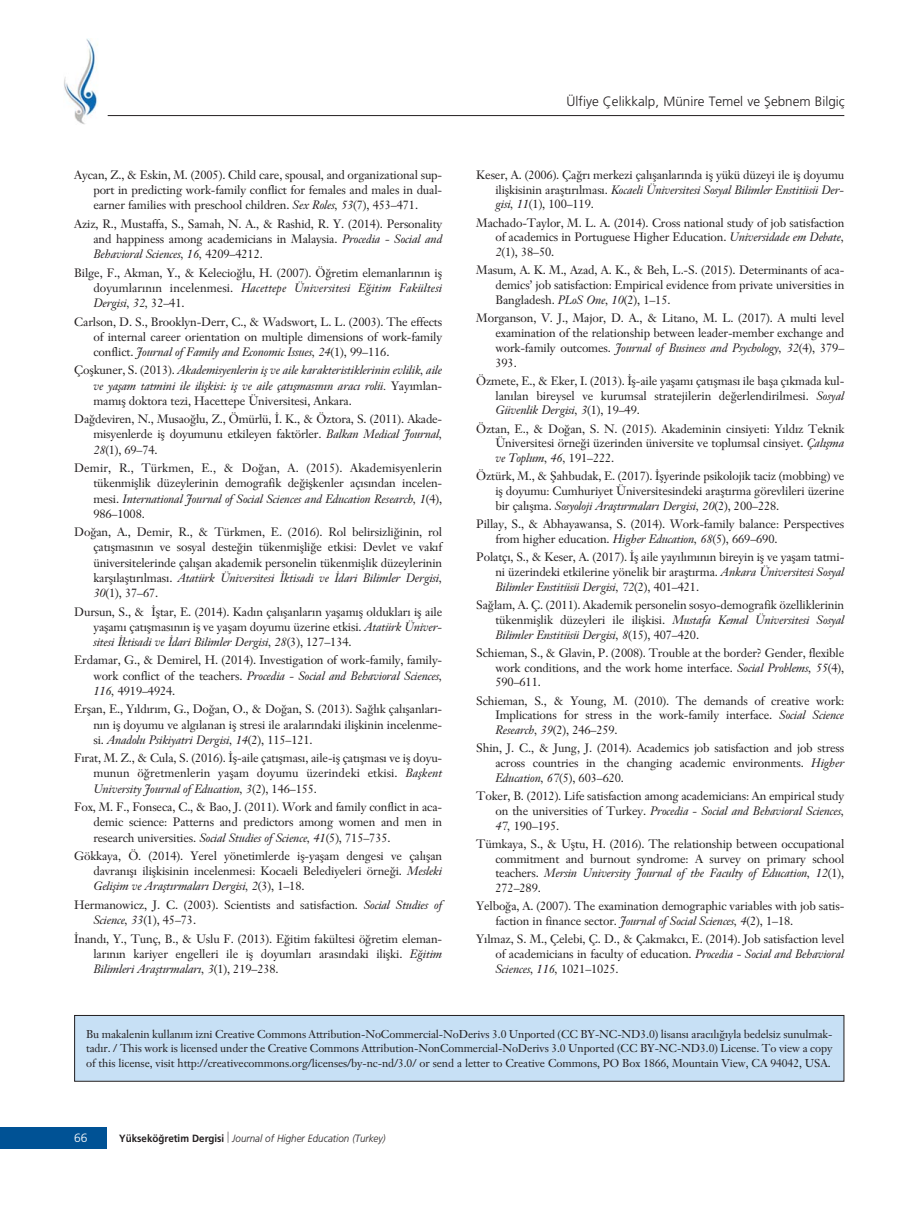
<style>
.page{position:relative;width:919px;height:1217px;background:#fff}
.page>*{position:absolute;margin:0;border:0;box-sizing:border-box;transform-origin:0 0}
.t1{font:300 13.5px "Frutiger";color:#231f20}
.t2{font:12px/14.9px "Janson Text";letter-spacing:-.015em;color:#231f20;text-align:justify}
.t3{font:italic 12px/15.1px "Janson Text";letter-spacing:-.015em;color:#231f20;text-align:justify}
.t4{font:300 12px "Frutiger";color:#fff}
.t5{font:11.25px/14.5px "Janson Text";letter-spacing:-.01em;color:#231f20;text-align:justify}
.t6{font:italic 300 10.5px "Frutiger";color:#231f20;scale:.94 1}
.s1{font-style:italic}
.s2{font-style:normal}
.s3{font-weight:700;font-style:normal}
</style>
<div class="page">
<div style="left:0;top:1127px;width:106px;height:21px;background:#005295"></div>
<img style="left:64px;top:38px;width:34px;height:87px">
<hr style="left:108px;top:115px;width:736px;height:1px;background:#231f20">
<div style="left:97px;top:107px;width:10px;height:9px;background:#fff"></div>
<div style="left:75px;top:1015px;width:768px;height:65px;background:#c7e0f5"></div>
<div style="left:74px;top:1014px;width:770px;height:67px;border:1px solid #231f20"></div>
<p class="t2" style="left:93px;top:168px;width:350px;text-indent:-19px">Aycan, Z., &amp; Eskin, M. (2005). Child care, spousal, and organizational sup&shy;port in predicting work-family conflict for females and males in dual&shy;earner families with preschool children. <span class="s1">Sex Roles, 53</span>(7), 453–471.</p>
<p class="t2" style="left:93px;top:217px;width:350px;text-indent:-19px">Aziz, R., Mustaffa, S., Samah, N. A., &amp; Rashid, R. Y. (2014). Personality and happiness among academicians in Malaysia. <span class="s1">Procedia - Social and Behavioral Sciences, 16,</span> 4209–4212.</p>
<p class="t2" style="left:93px;top:266px;width:350px;text-indent:-19px">Bilge, F., Akman, Y., &amp; Kelecio¤lu, H. (2007). Ö¤retim elemanlar›n›n ifl doyumlar›n›n incelenmesi. <span class="s1">Hacettepe Üniversitesi E¤itim Fakültesi Dergisi, 32,</span> 32–41.</p>
<p class="t2" style="left:93px;top:315px;width:350px;text-indent:-19px">Carlson, D. S., Brooklyn-Derr, C., &amp; Wadswort, L. L. (2003). The effects of internal career orientation on multiple dimensions of work-family conflict. <span class="s1">Journal of Family and Economic Issues, 24</span>(1), 99–116.</p>
<p class="t3" style="left:93px;top:364px;width:350px;text-indent:-19px"><span class="s2">Çoflkuner, S. (2013).</span> Akademisyenlerin ifl ve aile karakteristiklerinin evlilik, aile ve yaflam tatmini ile iliflkisi: ifl ve aile çat›flmas›n›n arac› rolü. <span class="s2">Yay›mlan&shy;mam›fl doktora tezi, Hacettepe Üniversitesi, Ankara.</span></p>
<p class="t2" style="left:93px;top:413px;width:350px;text-indent:-19px">Da¤deviren, N., Musao¤lu, Z., Ömürlü, ‹. K., &amp; Öztora, S. (2011). Akade&shy;misyenlerde ifl doyumunu etkileyen faktörler. <span class="s1">Balkan Medical Journal, 28</span>(1), 69–74.</p>
<p class="t2" style="left:93px;top:461px;width:350px;text-indent:-19px">Demir, R., Türkmen, E., &amp; Do¤an, A. (2015). Akademisyenlerin tükenmifllik düzeylerinin demografik de¤iflkenler aç›s›ndan incelen&shy;mesi. <span class="s1">International Journal of Social Sciences and Education Research, 1</span>(4), 986–1008.</p>
<p class="t2" style="left:93px;top:525px;width:350px;text-indent:-19px">Do¤an, A., Demir, R., &amp; Türkmen, E. (2016). Rol belirsizli¤inin, rol çat›flmas›n›n ve sosyal deste¤in tükenmiflli¤e etkisi: Devlet ve vak›f üniversitelerinde çal›flan akademik personelin tükenmifllik düzeylerinin karfl›laflt›r›lmas›. <span class="s1">Atatürk Üniversitesi ‹ktisadi ve ‹dari Bilimler Dergisi, 30</span>(1), 37–67.</p>
<p class="t2" style="left:93px;top:605px;width:350px;text-indent:-19px">Dursun, S., &amp; ‹fltar, E. (2014). Kad›n çal›flanlar›n yaflam›fl olduklar› ifl aile yaflam› çat›flmas›n›n ifl ve yaflam doyumu üzerine etkisi. <span class="s1">Atatürk Üniver&shy;sitesi ‹ktisadi ve ‹dari Bilimler Dergisi, 28</span>(3), 127–134.</p>
<p class="t2" style="left:93px;top:653px;width:350px;text-indent:-19px">Erdamar, G., &amp; Demirel, H. (2014). Investigation of work-family, family&shy;work conflict of the teachers. <span class="s1">Procedia - Social and Behavioral Sciences, 116,</span> 4919–4924.</p>
<p class="t2" style="left:93px;top:702px;width:350px;text-indent:-19px">Erflan, E., Y›ld›r›m, G., Do¤an, O., &amp; Do¤an, S. (2013). Sa¤l›k çal›flanlar›- n›n ifl doyumu ve alg›lanan ifl stresi ile aralar›ndaki iliflkinin incelenme&shy;si. <span class="s1">Anadolu Psikiyatri Dergisi, 14</span>(2), 115–121.</p>
<p class="t2" style="left:93px;top:751px;width:350px;text-indent:-19px">F›rat, M. Z., &amp; Cula, S. (2016). ‹fl-aile çat›flmas›, aile-ifl çat›flmas› ve ifl doyu&shy;munun ö¤retmenlerin yaflam doyumu üzerindeki etkisi. <span class="s1">Baflkent University Journal of Education, 3</span>(2), 146–155.</p>
<p class="t2" style="left:93px;top:800px;width:350px;text-indent:-19px">Fox, M. F., Fonseca, C., &amp; Bao, J. (2011). Work and family conflict in aca&shy;demic science: Patterns and predictors among women and men in research universities. <span class="s1">Social Studies of Science, 41</span>(5), 715–735.</p>
<p class="t2" style="left:93px;top:849px;width:350px;text-indent:-19px">Gökkaya, Ö. (2014). Yerel yönetimlerde ifl-yaflam dengesi ve çal›flan davran›fl› iliflkisinin incelenmesi: Kocaeli Belediyeleri örne¤i. <span class="s1">Mesleki Geliflim ve Araflt›rmalar› Dergisi, 2</span>(3), 1–18.</p>
<p class="t2" style="left:93px;top:898px;width:350px;text-indent:-19px">Hermanowicz, J. C. (2003). Scientists and satisfaction. <span class="s1">Social Studies of<br>Science, 33</span>(1), 45–73.</p>
<p class="t2" style="left:93px;top:932px;width:350px;text-indent:-19px">‹nand›, Y., Tunç, B., &amp; Uslu F. (2013). E¤itim fakültesi ö¤retim eleman&shy;lar›n›n kariyer engelleri ile ifl doyumlar› aras›ndaki iliflki. <span class="s1">E¤itim Bilimleri Araflt›rmalar›, 3</span>(1), 219–238.</p>
<p class="t1" style="left:566px;top:96px;width:280px">Ülfiye Çelikkalp, Münire Temel ve fiebnem Bilgiç</p>
<p class="t2" style="left:495px;top:168px;width:350px;text-indent:-19px">Keser, A. (2006). Ça¤r› merkezi çal›flanlar›nda ifl yükü düzeyi ile ifl doyumu iliflkisinin araflt›r›lmas›. <span class="s1">Kocaeli Üniversitesi Sosyal Bilimler Enstitüsü Der&shy;gisi, 11</span>(1), 100–119.</p>
<p class="t2" style="left:495px;top:216px;width:350px;text-indent:-19px">Machado-Taylor, M. L. A. (2014). Cross national study of job satisfaction of academics in Portuguese Higher Education. <span class="s1">Universidade em Debate, 2</span>(1), 38–50.</p>
<p class="t2" style="left:495px;top:264px;width:350px;text-indent:-19px">Masum, A. K. M., Azad, A. K., &amp; Beh, L.-S. (2015). Determinants of aca&shy;demics’ job satisfaction: Empirical evidence from private universities in Bangladesh. <span class="s1">PLoS One, 10</span>(2), 1–15.</p>
<p class="t2" style="left:495px;top:312px;width:350px;text-indent:-19px">Morganson, V. J., Major, D. A., &amp; Litano, M. L. (2017). A multi level examination of the relationship between leader-member exchange and work-family outcomes. <span class="s1">Journal of Business and Psychology, 32</span>(4), 379– 393.</p>
<p class="t2" style="left:495px;top:374px;width:350px;text-indent:-19px">Özmete, E., &amp; Eker, I. (2013). ‹fl-aile yaflam› çat›flmas› ile bafla ç›kmada kul&shy;lan›lan bireysel ve kurumsal stratejilerin de¤erlendirilmesi. <span class="s1">Sosyal Güvenlik Dergisi, 3</span>(1), 19–49.</p>
<p class="t2" style="left:495px;top:422px;width:350px;text-indent:-19px">Öztan, E., &amp; Do¤an, S. N. (2015). Akademinin cinsiyeti: Y›ld›z Teknik Üniversitesi örne¤i üzerinden üniversite ve toplumsal cinsiyet. <span class="s1">Çal›flma ve Toplum, 46,</span> 191–222.</p>
<p class="t2" style="left:495px;top:470px;width:350px;text-indent:-19px">Öztürk, M., &amp; fiahbudak, E. (2017). ‹flyerinde psikolojik taciz (mobbing) ve ifl doyumu: Cumhuriyet Üniversitesindeki araflt›rma görevlileri üzerine bir çal›flma. <span class="s1">Sosyoloji Araflt›rmalar› Dergisi, 20</span>(2), 200–228.</p>
<p class="t2" style="left:495px;top:517px;width:350px;text-indent:-19px">Pillay, S., &amp; Abhayawansa, S. (2014). Work-family balance: Perspectives from higher education. <span class="s1">Higher Education, 68</span>(5), 669–690.</p>
<p class="t2" style="left:495px;top:550px;width:350px;text-indent:-19px">Polatç›, S., &amp; Keser, A. (2017). ‹fl aile yay›l›m›n›n bireyin ifl ve yaflam tatmi&shy;ni üzerindeki etkilerine yönelik bir araflt›rma. <span class="s1">Ankara Üniversitesi Sosyal Bilimler Enstitüsü Dergisi, 72</span>(2), 401–421.</p>
<p class="t2" style="left:495px;top:598px;width:350px;text-indent:-19px">Sa¤lam, A. Ç. (2011). Akademik personelin sosyo-demografik özelliklerinin tükenmifllik düzeyleri ile iliflkisi. <span class="s1">Mustafa Kemal Üniversitesi Sosyal Bilimler Enstitüsü Dergisi, 8</span>(15), 407–420.</p>
<p class="t2" style="left:495px;top:646px;width:350px;text-indent:-19px">Schieman, S., &amp; Glavin, P. (2008). Trouble at the border? Gender, flexible work conditions, and the work home interface. <span class="s1">Social Problems, 55</span>(4), 590–611.</p>
<p class="t2" style="left:495px;top:694px;width:350px;text-indent:-19px">Schieman, S., &amp; Young, M. (2010). The demands of creative work:<br>Implications for stress in the work-family interface. <span class="s1">Social Science Research, 39</span>(2), 246–259.</p>
<p class="t2" style="left:495px;top:741px;width:350px;text-indent:-19px">Shin, J. C., &amp; Jung, J. (2014). Academics job satisfaction and job stress across countries in the changing academic environments. <span class="s1">Higher Education, 67</span>(5), 603–620.</p>
<p class="t2" style="left:495px;top:789px;width:350px;text-indent:-19px">Toker, B. (2012). Life satisfaction among academicians: An empirical study on the universities of Turkey. <span class="s1">Procedia - Social and Behavioral Sciences, 47,</span> 190–195.</p>
<p class="t2" style="left:495px;top:837px;width:350px;text-indent:-19px">Tümkaya, S., &amp; Ufltu, H. (2016). The relationship between occupational commitment and burnout syndrome: A survey on primary school teachers. <span class="s1">Mersin University Journal of the Faculty of Education, 12</span>(1), 272–289.</p>
<p class="t2" style="left:495px;top:899px;width:350px;text-indent:-19px">Yelbo¤a, A. (2007). The examination demographic variables with job satis&shy;faction in finance sector. <span class="s1">Journal of Social Sciences, 4</span>(2), 1–18.</p>
<p class="t2" style="left:495px;top:932px;width:350px;text-indent:-19px">Y›lmaz, S. M., Çelebi, Ç. D., &amp; Çakmakc›, E. (2014). Job satisfaction level of academicians in faculty of education. <span class="s1">Procedia - Social and Behavioral Sciences, 116,</span> 1021–1025.</p>
<p class="t5" style="left:86px;top:1027px;width:747px">Bu makalenin kullan›m izni Creative Commons Attribution-NoCommercial-NoDerivs 3.0 Unported (CC BY-NC-ND3.0) lisans› arac›l›¤›yla bedelsiz sunulmak&shy;tad›r. / This work is licensed under the Creative Commons Attribution-NonCommercial-NoDerivs 3.0 Unported (CC BY-NC-ND3.0) License. To view a copy of this license, visit http://creativecommons.org/licenses/by-nc-nd/3.0/ or send a letter to Creative Commons, PO Box 1866, Mountain View, CA 94042, USA.</p>
<p class="t4" style="left:74px;top:1132px;width:15px">66</p>
<p class="t6" style="left:119px;top:1133px;width:285px"><span class="s3">Yüksekö¤retim Dergisi</span> Journal of Higher Education (Turkey)</p>
</div>
